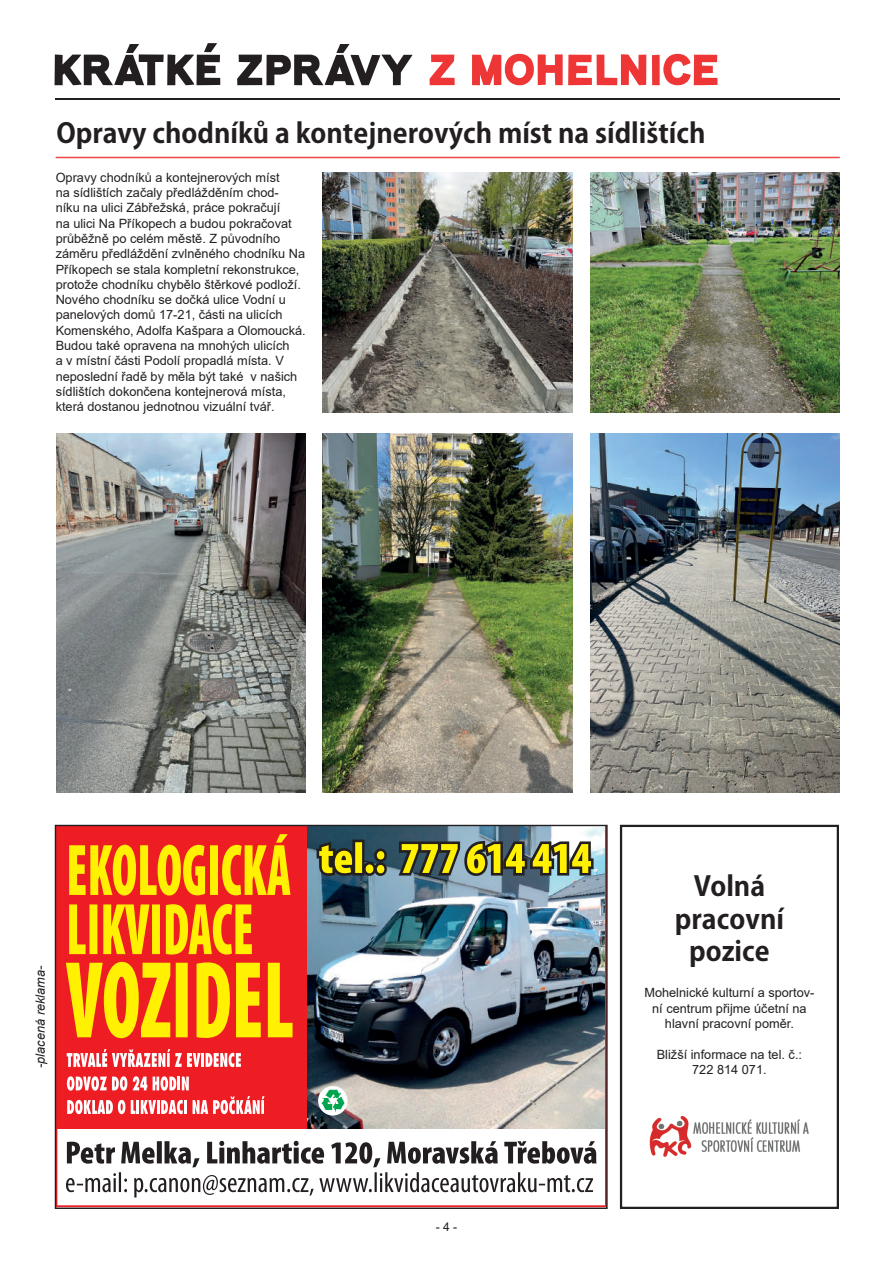
<style>
.page{position:relative;width:893px;height:1263px;background:#fff}
.page>*{position:absolute;margin:0;border:0;box-sizing:border-box;transform-origin:0 0}
.t1{font:60px "Stroud";letter-spacing:.015em;color:#231f20}
.t2{font:700 27px/32.4px "Koz Go Pr 6 N";color:#231f20;text-align:center}
.t3{font:12.75px/15.3px "Arial";color:#231f20;text-align:center}
.t4{font:italic 12.75px "Arial";color:#231f20}
.t5{font:12px "Arial";color:#231f20}
.s1{color:#ee3636}
</style>
<div class="page">
<hr style="left:55px;top:98px;width:785px;height:2px;background:#231f20">
<div style="left:620px;top:825px;width:219px;height:384px;border:2px solid #231f20"></div>
<img style="left:57px;top:827px;width:549px;height:380px">
<div style="left:56px;top:825px;width:250px;height:303px;background:#ee1d23"></div>
<svg style="left:66px;top:1141px;width:530px;height:56px"></svg>
<svg style="left:66px;top:834px;width:227px;height:204px"></svg>
<svg style="left:318px;top:1086px;width:30px;height:29px"></svg>
<img style="left:322px;top:1089px;width:22px;height:23px">
<svg style="left:317px;top:839px;width:277px;height:37px;background:#81863e"></svg>
<svg style="left:67px;top:1049px;width:133px;height:18px"></svg>
<hr style="left:201px;top:1053px;width:3px;height:14px;background:#fff">
<svg style="left:206px;top:1053px;width:35px;height:14px"></svg>
<svg style="left:67px;top:1076px;width:198px;height:38px"></svg>
<img style="left:649px;top:1115px;width:160px;height:42px">
<hr style="left:56px;top:157px;width:784px;height:1px;background:#ef484a">
<img style="left:322px;top:172px;width:250px;height:241px">
<img style="left:322px;top:434px;width:250px;height:358px">
<img style="left:56px;top:434px;width:250px;height:358px">
<img style="left:590px;top:172px;width:250px;height:241px">
<img style="left:590px;top:434px;width:250px;height:358px">
<h1 class="t1" style="left:55px;top:41px;width:666px">KRÁTKÉ ZPRÁVY <span class="s1">Z MOHELNICE</span></h1>
<h2 class="t2" style="left:56px;top:117px;width:651px">Opravy chodníků a kontejnerových míst na sídlištích</h2>
<p class="t3" style="left:56px;top:169px;width:251px;text-align:left">Opravy chodníků a kontejnerových míst<br>na sídlištích začaly předlážděním chod&shy;níku na ulici Zábřežská, práce pokračují<br>na ulici Na Příkopech a budou pokračovat průběžně po celém městě. Z původního záměru předláždění zvlněného chodníku Na Příkopech se stala kompletní rekonstrukce, protože chodníku chybělo štěrkové podloží.<br>Nového chodníku se dočká ulice Vodní u panelových domů 17-21, části na ulicích Komenského, Adolfa Kašpara a Olomoucká.<br>Budou také opravena na mnohých ulicích<br>a v místní části Podolí propadlá místa. V neposlední řadě by měla být také v našich sídlištích dokončena kontejnerová místa, která dostanou jednotnou vizuální tvář.</p>
<p class="t4" style="left:32px;top:1068px;width:104px;rotate:-90deg">-placená reklama-</p>
<p class="t5" style="left:436px;top:1218px;width:23px">- 4 -</p>
<h2 class="t2" style="left:675px;top:871px;width:111px">Volná pracovní pozice</h2>
<p class="t3" style="left:644px;top:985px;width:172px">Mohelnické kulturní a sportov&shy;ní centrum přijme účetní na hlavní pracovní poměr.</p>
<p class="t3" style="left:657px;top:1046px;width:147px">Bližší informace na tel. č.:<br>722 814 071.</p>
</div>
